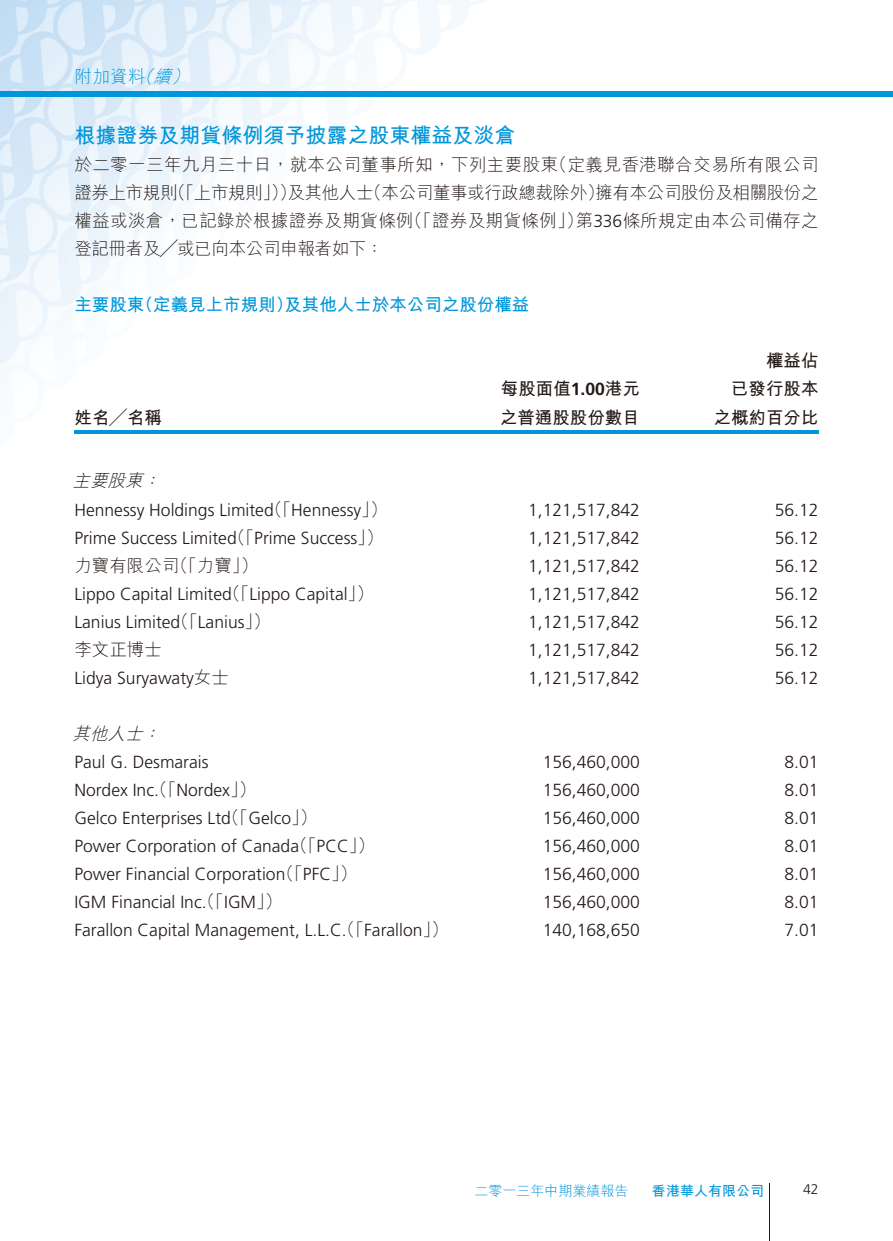
<style>
.page{position:relative;width:893px;height:1241px;background:#fff}
.page>*{position:absolute;margin:0;border:0;box-sizing:border-box;transform-origin:0 0}
.t1{font:21px "M Hei HK Bold E Ten B5 H";color:#0096da}
.t2{font:300 17.5px "Frutiger LT Std";color:#231916}
.t3{font:17.5px/28px "M Hei HK Light E Ten B5 H";letter-spacing:.02em;color:#231916;text-align:justify}
.t4{font:17.5px/28px "M Hei HK Bold E Ten B5 H";color:#231916}
.t5{font:17.5px "M Hei HK Bold E Ten B5 H";color:#0096da}
.t6{font:17.5px "M Hei HK Light E Ten B5 H";color:#231916}
.t7{font:italic 17.5px "M Hei HK Light E Ten B5 H";color:#231916}
.t8{font:17.5px "M Hei HK Light E Ten B5 H";color:#0096da}
.t9{font:14px "M Hei HK Light E Ten B5 H";color:#0096da}
.t10{font:14px "M Hei HK Bold E Ten B5 H";color:#0096da}
.t11{font:300 14px "Frutiger LT Std";color:#231916}
.s1{font-style:italic}
.s2{font-family:"Frutiger LT Std";font-weight:300}
.s3{font-family:"Frutiger LT Std";font-weight:700}
.s4{font-family:"M Hei HK Light E Ten B5 H";font-weight:400}
</style>
<div class="page">
<img style="left:0;top:0;width:496px;height:434px">
<hr style="left:769px;top:1183px;width:1px;height:57px;background:#231916">
<div style="left:0;top:91px;width:893px;height:6px;background:#0096da"></div>
<hr style="left:74px;top:430px;width:397px;height:3px;background:#0096da">
<hr style="left:471px;top:430px;width:179px;height:3px;background:#0096da">
<hr style="left:650px;top:430px;width:169px;height:3px;background:#0096da">
<p class="t8" style="left:74px;top:69px;width:121px">附加資料<span class="s1">（續）</span></p>
<p class="t1" style="left:74px;top:127px;width:443px">根據證券及期貨條例須予披露之股東權益及淡倉</p>
<p class="t3" style="left:74px;top:153px;width:746px">於二零一三年九月三十日，就本公司董事所知，下列主要股東（定義見香港聯合交易所有限公司證券上市規則（「上市規則」））及其他人士（本公司董事或行政總裁除外）擁有本公司股份及相關股份之權益或淡倉，已記錄於根據證券及期貨條例（「證券及期貨條例」）第<span class="s2">336</span>條所規定由本公司備存之登記冊者及╱或已向本公司申報者如下：</p>
<p class="t5" style="left:74px;top:298px;width:457px">主要股東（定義見上市規則）及其他人士於本公司之股份權益</p>
<p class="t4" style="left:74px;top:405px;width:89px">姓名╱名稱</p>
<p class="t4" style="left:500px;top:377px;width:141px">每股面值<span class="s3">1.00</span>港元之普通股股份數目</p>
<p class="t4" style="left:714px;top:349px;width:106px;text-align:right">權益佔<br>已發行股本之概約百分比</p>
<p class="t7" style="left:73px;top:474px;width:94px">主要股東：</p>
<p class="t2" style="left:74px;top:501px;width:315px">Hennessy Holdings Limited<span class="s4">（「</span>Hennessy<span class="s4">」）</span></p>
<p class="t2" style="left:528px;top:501px;width:113px">1,121,517,842</p>
<p class="t2" style="left:775px;top:501px;width:45px">56.12</p>
<p class="t2" style="left:74px;top:529px;width:311px">Prime Success Limited<span class="s4">（「</span>Prime Success<span class="s4">」）</span></p>
<p class="t2" style="left:528px;top:529px;width:113px">1,121,517,842</p>
<p class="t2" style="left:775px;top:529px;width:45px">56.12</p>
<p class="t6" style="left:74px;top:558px;width:185px">力寶有限公司（「力寶」）</p>
<p class="t2" style="left:528px;top:557px;width:113px">1,121,517,842</p>
<p class="t2" style="left:775px;top:557px;width:45px">56.12</p>
<p class="t2" style="left:74px;top:585px;width:301px">Lippo Capital Limited<span class="s4">（「</span>Lippo Capital<span class="s4">」）</span></p>
<p class="t2" style="left:528px;top:585px;width:113px">1,121,517,842</p>
<p class="t2" style="left:775px;top:585px;width:45px">56.12</p>
<p class="t2" style="left:74px;top:613px;width:198px">Lanius Limited<span class="s4">（「</span>Lanius<span class="s4">」）</span></p>
<p class="t2" style="left:528px;top:613px;width:113px">1,121,517,842</p>
<p class="t2" style="left:775px;top:613px;width:45px">56.12</p>
<p class="t3" style="left:74px;top:637px;width:89px">李文正博士</p>
<p class="t2" style="left:528px;top:641px;width:113px">1,121,517,842</p>
<p class="t2" style="left:775px;top:641px;width:45px">56.12</p>
<p class="t2" style="left:74px;top:669px;width:156px">Lidya Suryawaty<span class="s4">女士</span></p>
<p class="t2" style="left:528px;top:669px;width:113px">1,121,517,842</p>
<p class="t2" style="left:775px;top:669px;width:45px">56.12</p>
<p class="t7" style="left:73px;top:726px;width:94px">其他人士：</p>
<p class="t2" style="left:74px;top:753px;width:136px">Paul G. Desmarais</p>
<p class="t2" style="left:543px;top:753px;width:99px">156,460,000</p>
<p class="t2" style="left:784px;top:753px;width:36px">8.01</p>
<p class="t2" style="left:74px;top:781px;width:183px">Nordex Inc.<span class="s4">（「</span>Nordex<span class="s4">」）</span></p>
<p class="t2" style="left:543px;top:781px;width:99px">156,460,000</p>
<p class="t2" style="left:784px;top:781px;width:36px">8.01</p>
<p class="t2" style="left:74px;top:809px;width:245px">Gelco Enterprises Ltd<span class="s4">（「</span>Gelco<span class="s4">」）</span></p>
<p class="t2" style="left:543px;top:809px;width:99px">156,460,000</p>
<p class="t2" style="left:784px;top:809px;width:36px">8.01</p>
<p class="t2" style="left:74px;top:837px;width:302px">Power Corporation of Canada<span class="s4">（「</span>PCC<span class="s4">」）</span></p>
<p class="t2" style="left:543px;top:837px;width:99px">156,460,000</p>
<p class="t2" style="left:784px;top:837px;width:36px">8.01</p>
<p class="t2" style="left:74px;top:865px;width:284px">Power Financial Corporation<span class="s4">（「</span>PFC<span class="s4">」）</span></p>
<p class="t2" style="left:543px;top:865px;width:99px">156,460,000</p>
<p class="t2" style="left:784px;top:865px;width:36px">8.01</p>
<p class="t2" style="left:74px;top:893px;width:210px">IGM Financial Inc.<span class="s4">（「</span>IGM<span class="s4">」）</span></p>
<p class="t2" style="left:543px;top:893px;width:99px">156,460,000</p>
<p class="t2" style="left:784px;top:893px;width:36px">8.01</p>
<p class="t2" style="left:74px;top:921px;width:376px">Farallon Capital Management, L.L.C.<span class="s4">（「</span>Farallon<span class="s4">」）</span></p>
<p class="t2" style="left:543px;top:921px;width:99px">140,168,650</p>
<p class="t2" style="left:784px;top:921px;width:36px">7.01</p>
<p class="t9" style="left:475px;top:1184px;width:155px">二零一三年中期業績報告</p>
<p class="t10" style="left:652px;top:1184px;width:113px">香港華人有限公司</p>
<p class="t11" style="left:803px;top:1182px;width:17px">42</p>
</div>
